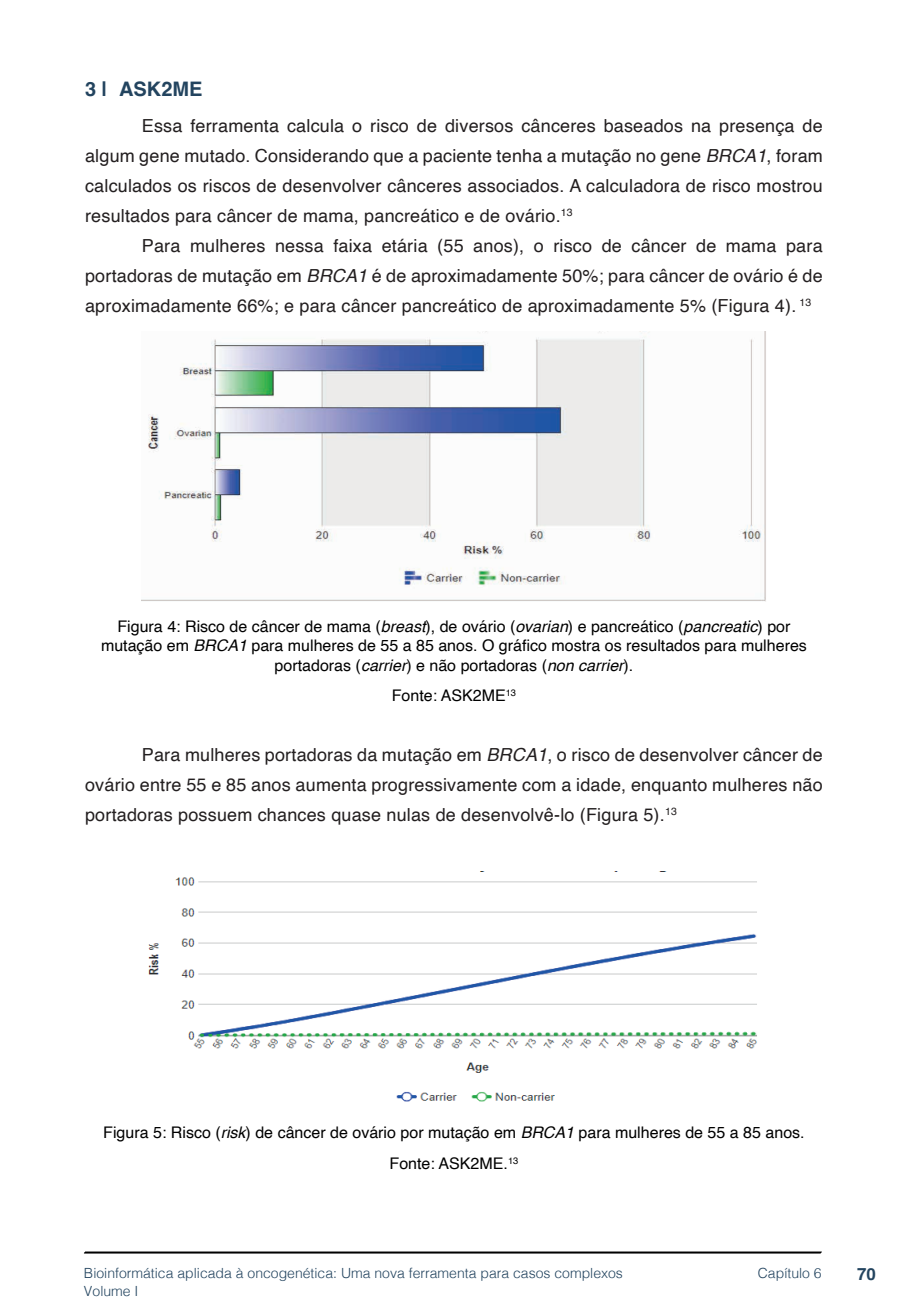
<style>
.page{position:relative;width:908px;height:1304px;background:#fff}
.page>*{position:absolute;margin:0;border:0;box-sizing:border-box;transform-origin:0 0}
.t1{font:700 20px "Helvetica";color:#23445f}
.t2{font:18px/30px "Helvetica";letter-spacing:.01em;color:#231f20;text-align:justify}
.t3{font:700 16.8px "Helvetica";color:#23445f}
.t4{font:16px/19.2px "Helvetica";color:#000;text-align:center}
.t5{font:300 14px/18px "Helvetica";color:#23445f}
.s1{font-style:italic}
</style>
<div class="page">
<svg style="left:84px;top:1251px;width:737px;height:3px;background:#515151"></svg>
<img style="left:141px;top:332px;width:625px;height:270px">
<img style="left:148px;top:871px;width:609px;height:231px">
<p class="t1" style="left:85px;top:77px;width:119px">3 | ASK2ME</p>
<p class="t2" style="left:85px;top:111px;width:739px;text-indent:57px">Essa ferramenta calcula o risco de diversos cânceres baseados na presença de algum gene mutado. Considerando que a paciente tenha a mutação no gene <span class="s1">BRCA1</span>, foram calculados os riscos de desenvolver cânceres associados. A calculadora de risco mostrou resultados para câncer de mama, pancreático e de ovário.<sup>13</sup></p>
<p class="t2" style="left:85px;top:231px;width:738px;text-indent:57px">Para mulheres nessa faixa etária (55 anos), o risco de câncer de mama para portadoras de mutação em <span class="s1">BRCA1</span> é de aproximadamente 50%; para câncer de ovário é de aproximadamente 66%; e para câncer pancreático de aproximadamente 5% (Figura 4). <sup>13</sup></p>
<p class="t4" style="left:101px;top:617px;width:707px">Figura 4: Risco de câncer de mama (<span class="s1">breast</span>), de ovário (<span class="s1">ovarian</span>) e pancreático (<span class="s1">pancreatic</span>) por mutação em <span class="s1">BRCA1</span> para mulheres de 55 a 85 anos. O gráfico mostra os resultados para mulheres portadoras (<span class="s1">carrier</span>) e não portadoras (<span class="s1">non carrier</span>).</p>
<p class="t4" style="left:391px;top:686px;width:126px">Fonte: ASK2ME<sup>13</sup></p>
<p class="t2" style="left:85px;top:740px;width:738px;text-indent:57px">Para mulheres portadoras da mutação em <span class="s1">BRCA1</span>, o risco de desenvolver câncer de ovário entre 55 e 85 anos aumenta progressivamente com a idade, enquanto mulheres não portadoras possuem chances quase nulas de desenvolvê-lo (Figura 5).<sup>13</sup></p>
<p class="t4" style="left:103px;top:1118px;width:702px;line-height:30.6px">Figura 5: Risco (<span class="s1">risk</span>) de câncer de ovário por mutação em <span class="s1">BRCA1</span> para mulheres de 55 a 85 anos.<br>Fonte: ASK2ME.<sup>13</sup></p>
<p class="t5" style="left:84px;top:1263px;width:540px">Bioinformática aplicada à oncogenética: Uma nova ferramenta para casos complexos<br>Volume I</p>
<p class="t5" style="left:757px;top:1263px;width:65px">Capítulo 6</p>
<p class="t3" style="left:856px;top:1264px;width:20px">70</p>
</div>
